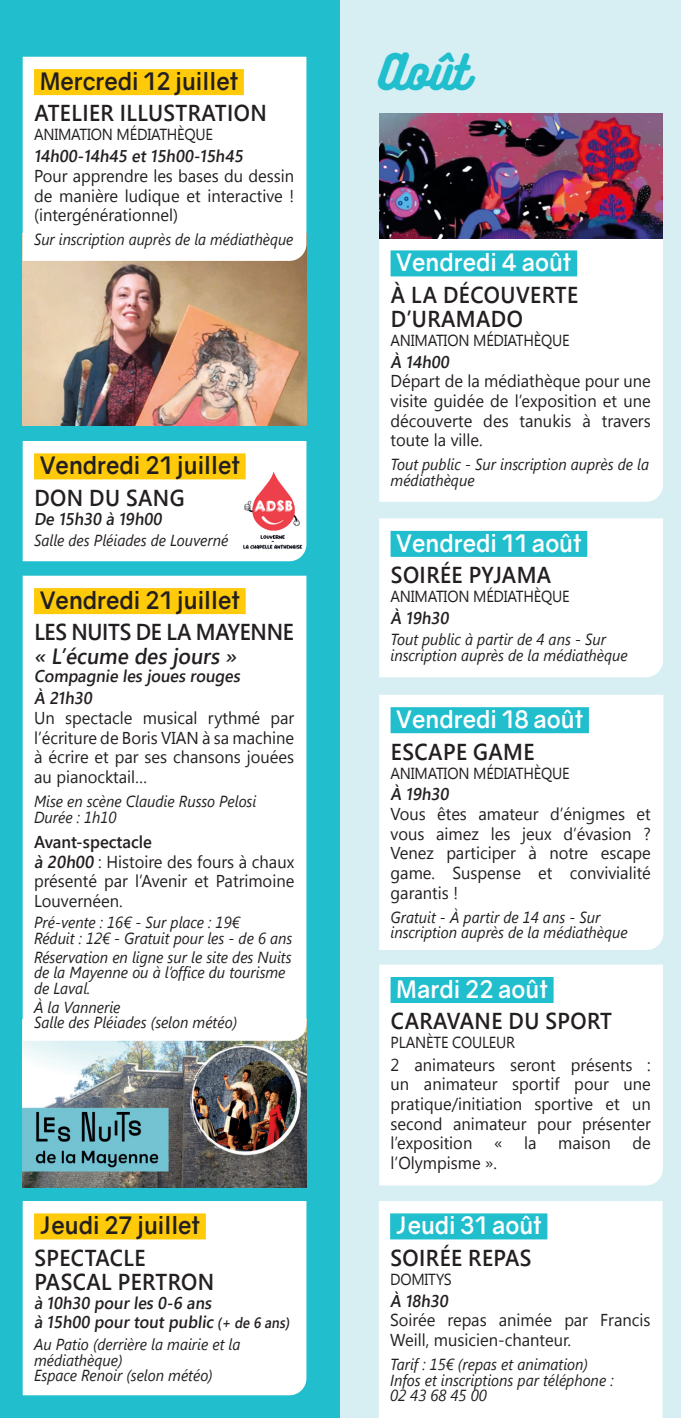
<style>
.page{position:relative;width:681px;height:1418px;background:#fff}
.page>*{position:absolute;margin:0;border:0;box-sizing:border-box;transform-origin:0 0}
.t1{font:44px "Bukhari Script";color:#21bece}
.t2{font:700 24px "Gravity";color:#231f20}
.t3{font:700 24px "Gravity";color:#fff}
.t4{font:600 23px/24px "Segoe UI";letter-spacing:.02em;color:#231f20;scale:.93 1}
.t5{font:600 23px "Segoe UI";letter-spacing:-.015em;color:#231f20;scale:.93 1}
.t6{font:600 22px "Segoe UI";color:#231f20;scale:.95 1}
.t7{font:17.2px/19.6px "Segoe UI";color:#231f20;text-align:justify;scale:.96 1}
.t8{font:600 17px/22px "Segoe UI";color:#231f20;scale:.95 1}
.t9{font:italic 16px/15.6px "Segoe UI";color:#231f20;scale:.93 1}
.t10{font:16px "Segoe UI";letter-spacing:-.015em;color:#231f20;scale:.93 1}
.t11{font:italic 16px "Segoe UI";color:#231f20;scale:.92 1}
.s1{font-weight:600}
.s2{font-size:15px}
</style>
<div class="page">
<div style="left:0;top:0;width:340px;height:1417px;background:#21bece"></div>
<div style="left:340px;top:0;width:340px;height:1417px;background:#d7eff3"></div>
<div style="left:379px;top:964px;width:283px;height:221px;background:#fff"></div>
<div style="left:390px;top:977px;width:163px;height:26px;background:#21bece"></div>
<div style="left:379px;top:238px;width:283px;height:264px;background:#fff"></div>
<div style="left:390px;top:250px;width:187px;height:26px;background:#21bece"></div>
<img style="left:379px;top:113px;width:283px;height:125px">
<div style="left:23px;top:441px;width:283px;height:120px;background:#fff"></div>
<div style="left:34px;top:453px;width:211px;height:26px;background:#feca0a"></div>
<img style="left:240px;top:467px;width:65px;height:85px">
<div style="left:379px;top:518px;width:283px;height:159px;background:#fff"></div>
<div style="left:390px;top:531px;width:197px;height:26px;background:#21bece"></div>
<div style="left:379px;top:695px;width:284px;height:255px;background:#fff"></div>
<div style="left:390px;top:707px;width:198px;height:26px;background:#21bece"></div>
<img style="left:23px;top:261px;width:283px;height:164px">
<div style="left:23px;top:57px;width:283px;height:204px;background:#fff"></div>
<div style="left:34px;top:69px;width:210px;height:26px;background:#feca0a"></div>
<img style="left:23px;top:1040px;width:283px;height:147px">
<div style="left:23px;top:575px;width:283px;height:465px;background:#fff"></div>
<div style="left:34px;top:588px;width:211px;height:26px;background:#feca0a"></div>
<div style="left:23px;top:1201px;width:283px;height:194px;background:#fff"></div>
<div style="left:34px;top:1213px;width:172px;height:26px;background:#feca0a"></div>
<div style="left:379px;top:1201px;width:283px;height:216px;background:#fff"></div>
<div style="left:390px;top:1213px;width:157px;height:26px;background:#21bece"></div>
<p class="t2" style="left:40px;top:66px;width:200px">Mercredi 12 juillet</p>
<p class="t4" style="left:34px;top:101px;width:251px">ATELIER ILLUSTRATION</p>
<p class="t10" style="left:34px;top:124px;width:194px">ANIMATION MÉDIATHÈQUE</p>
<p class="t8" style="left:34px;top:145px;width:225px">14h00-14h45 et 15h00-15h45</p>
<p class="t7" style="left:34px;top:165px;width:272px">Pour apprendre les bases du dessin de manière ludique et interactive ! (intergénérationnel)</p>
<p class="t11" style="left:34px;top:228px;width:283px">Sur inscription auprès de la médiathèque</p>
<p class="t1" style="left:379px;top:48px;width:91px">Août</p>
<p class="t3" style="left:396px;top:248px;width:177px">Vendredi 4 août</p>
<p class="t4" style="left:391px;top:282px;width:203px">À LA DÉCOUVERTE<br>D’URAMADO</p>
<p class="t10" style="left:390px;top:329px;width:194px">ANIMATION MÉDIATHÈQUE</p>
<p class="t8" style="left:390px;top:350px;width:66px">À 14h00</p>
<p class="t7" style="left:390px;top:370px;width:272px">Départ de la médiathèque pour une visite guidée de l’exposition et une découverte des tanukis à travers toute la ville.</p>
<p class="t9" style="left:390px;top:456px;width:279px">Tout public - Sur inscription auprès de la médiathèque</p>
<p class="t2" style="left:40px;top:451px;width:202px">Vendredi 21 juillet</p>
<p class="t4" style="left:34px;top:485px;width:163px">DON DU SANG</p>
<p class="t8" style="left:34px;top:507px;width:139px">De 15h30 à 19h00</p>
<p class="t9" style="left:34px;top:532px;width:210px">Salle des Pléiades de Louverné</p>
<p class="t3" style="left:396px;top:528px;width:187px">Vendredi 11 août</p>
<p class="t4" style="left:391px;top:563px;width:174px">SOIRÉE PYJAMA</p>
<p class="t10" style="left:390px;top:585px;width:194px">ANIMATION MÉDIATHÈQUE</p>
<p class="t8" style="left:390px;top:607px;width:66px">À 19h30</p>
<p class="t9" style="left:390px;top:631px;width:256px">Tout public à partir de 4 ans - Sur inscription auprès de la médiathèque</p>
<p class="t2" style="left:40px;top:585px;width:202px">Vendredi 21 juillet</p>
<p class="t5" style="left:34px;top:613px;width:280px">LES NUITS DE LA MAYENNE</p>
<p class="t6" style="left:34px;top:639px;width:219px">« L’écume des jours »</p>
<p class="t8" style="left:34px;top:665px;width:222px">Compagnie les joues rouges<br>À 21h30</p>
<p class="t7" style="left:34px;top:707px;width:272px">Un spectacle musical rythmé par l’écriture de Boris VIAN à sa machine à écrire et par ses chansons jouées au pianocktail…</p>
<p class="t9" style="left:34px;top:793px;width:240px">Mise en scène Claudie Russo Pelosi<br>Durée : 1h10</p>
<p class="t7" style="left:34px;top:831px;width:272px;text-align:left"><span class="s1">Avant-spectacle<br>à 20h00</span>: Histoire des fours à chaux présenté par l’Avenir et Patrimoine<br>Louvernéen.</p>
<p class="t9" style="left:34px;top:914px;width:279px">Pré-vente : 16€ - Sur place : 19€<br>Réduit : 12€ - Gratuit pour les - de 6 ans</p>
<p class="t9" style="left:34px;top:948px;width:278px">Réservation en ligne sur le site des Nuits de la Mayenne ou à l’office du tourisme de Laval.</p>
<p class="t9" style="left:34px;top:998px;width:220px">À la Vannerie<br>Salle des Pléiades (selon météo)</p>
<p class="t3" style="left:396px;top:704px;width:188px">Vendredi 18 août</p>
<p class="t4" style="left:391px;top:739px;width:156px">ESCAPE GAME</p>
<p class="t10" style="left:390px;top:761px;width:194px">ANIMATION MÉDIATHÈQUE</p>
<p class="t8" style="left:390px;top:783px;width:66px">À 19h30</p>
<p class="t7" style="left:390px;top:803px;width:272px">Vous êtes amateur d’énigmes et vous aimez les jeux d’évasion ?<br>Venez participer à notre escape game. Suspense et convivialité garantis !</p>
<p class="t9" style="left:390px;top:908px;width:256px">Gratuit - À partir de 14 ans - Sur inscription auprès de la médiathèque</p>
<p class="t3" style="left:396px;top:974px;width:153px">Mardi 22 août</p>
<p class="t4" style="left:391px;top:1008px;width:239px">CARAVANE DU SPORT</p>
<p class="t10" style="left:390px;top:1031px;width:135px">PLANÈTE COULEUR</p>
<p class="t7" style="left:390px;top:1054px;width:272px">2 animateurs seront présents : un animateur sportif pour une pratique/initiation sportive et un second animateur pour présenter l’exposition</p>
<p class="t7" style="left:494px;top:1132px;width:10px">«</p>
<p class="t7" style="left:524px;top:1132px;width:14px">la</p>
<p class="t7" style="left:558px;top:1132px;width:56px">maison</p>
<p class="t7" style="left:632px;top:1132px;width:21px">de</p>
<p class="t7" style="left:390px;top:1152px;width:112px">l’Olympisme ».</p>
<p class="t2" style="left:40px;top:1210px;width:162px">Jeudi 27 juillet</p>
<p class="t4" style="left:34px;top:1245px;width:195px">SPECTACLE<br>PASCAL PERTRON</p>
<p class="t8" style="left:34px;top:1292px;width:273px;line-height:19.6px">à 10h30 pour les 0-6 ans<br>à 15h00 pour tout public <span class="s2">(+ de 6 ans)</span></p>
<p class="t9" style="left:34px;top:1335px;width:223px">Au Patio (derrière la mairie et la médiathèque)<br>Espace Renoir (selon météo)</p>
<p class="t3" style="left:395px;top:1210px;width:147px">Jeudi 31 août</p>
<p class="t4" style="left:390px;top:1245px;width:153px">SOIRÉE REPAS</p>
<p class="t10" style="left:390px;top:1267px;width:68px">DOMITYS</p>
<p class="t8" style="left:390px;top:1289px;width:66px">À 18h30</p>
<p class="t7" style="left:390px;top:1309px;width:272px">Soirée repas animée par Francis<br>Weill, musicien-chanteur.</p>
<p class="t9" style="left:390px;top:1355px;width:242px">Tarif : 15€ (repas et animation)<br>Infos et inscriptions par téléphone :<br>02 43 68 45 00</p>
</div>
